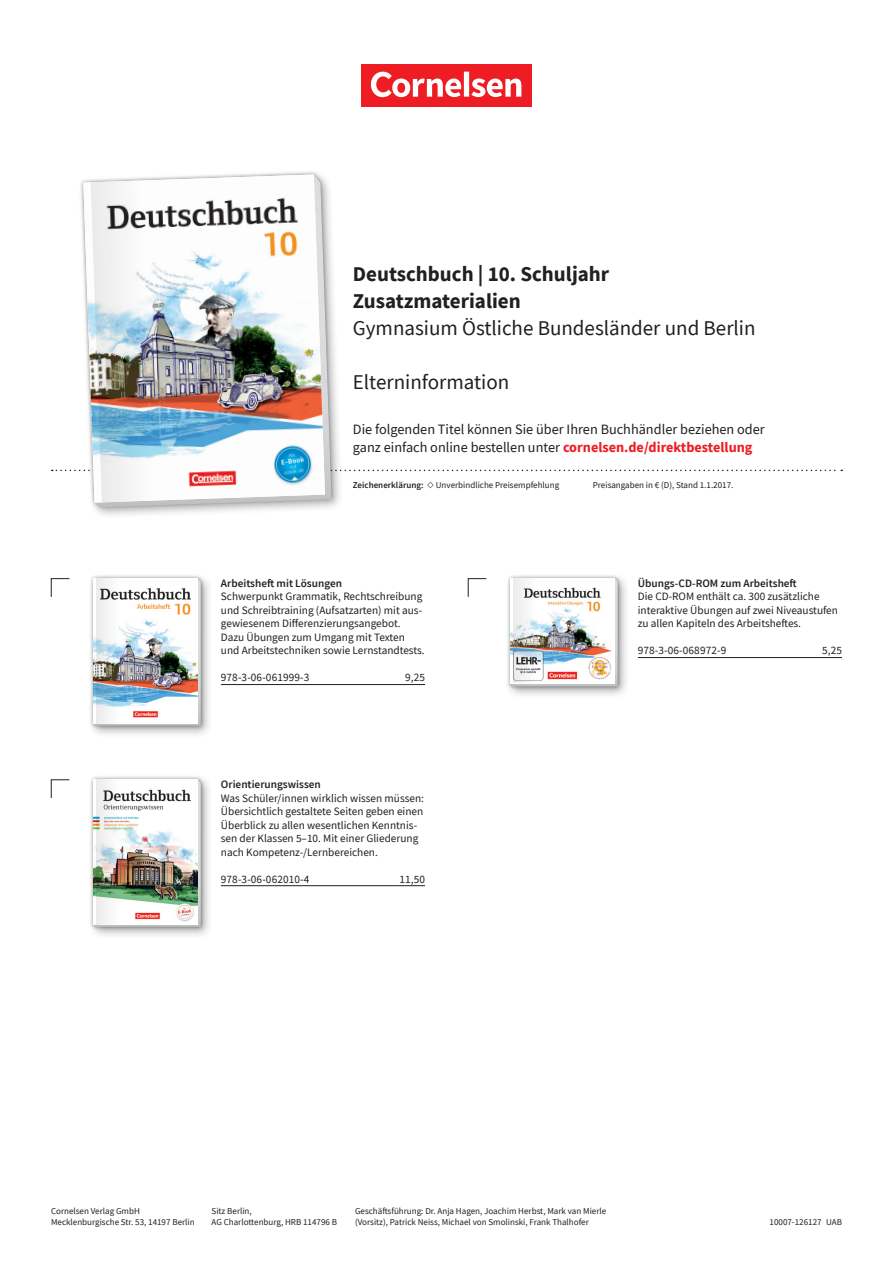
<style>
.page{position:relative;width:893px;height:1263px;background:#fff}
.page>*{position:absolute;margin:0;border:0;box-sizing:border-box;transform-origin:0 0}
.t1{font:21px "CV Source Sans";color:#231f20}
.t2{font:700 21px/27px "CV Source Sans";color:#231f20}
.t3{font:14.25px/18px "CV Source Sans";color:#231f20}
.t4{font:11.25px/13.5px "CV Source Sans";color:#231f20}
.t5{font:600 11.25px "CV Source Sans";color:#231f20}
.t6{font:9px/10.5px "CV Source Sans";color:#231f20}
.t7{font:600 9px "CV Source Sans";color:#231f20}
.s1{font-weight:700;color:#ee1d23}
</style>
<div class="page">
<svg style="left:51px;top:578px;width:19px;height:19px"></svg>
<svg style="left:468px;top:578px;width:19px;height:19px"></svg>
<svg style="left:51px;top:779px;width:19px;height:19px"></svg>
<hr style="left:221px;top:885px;width:204px;height:1px;background:#231f20">
<hr style="left:638px;top:657px;width:204px;height:1px;background:#231f20">
<hr style="left:221px;top:684px;width:204px;height:1px;background:#231f20">
<div style="left:87px;top:773px;width:126px;height:166px;background:#231f20;opacity:.4"></div>
<div style="left:90px;top:776px;width:114px;height:154px;background:#231f20;opacity:.4"></div>
<svg style="left:93px;top:779px;width:108px;height:148px"></svg>
<img style="left:93px;top:779px;width:105px;height:146px">
<img style="left:97px;top:779px;width:23px;height:146px">
<div style="left:87px;top:572px;width:126px;height:166px;background:#231f20;opacity:.4"></div>
<div style="left:90px;top:575px;width:114px;height:154px;background:#231f20;opacity:.4"></div>
<svg style="left:93px;top:578px;width:108px;height:148px"></svg>
<img style="left:93px;top:578px;width:105px;height:145px">
<svg style="left:97px;top:578px;width:23px;height:145px"></svg>
<div style="left:77px;top:168px;width:267px;height:351px;background:#231f20;opacity:.4"></div>
<svg style="left:80px;top:171px;width:255px;height:340px"></svg>
<img style="left:83px;top:174px;width:242px;height:329px">
<div style="left:504px;top:572px;width:126px;height:127px;background:#231f20;opacity:.4"></div>
<div style="left:507px;top:575px;width:114px;height:115px;background:#231f20;opacity:.4"></div>
<svg style="left:510px;top:578px;width:108px;height:108px"></svg>
<img style="left:510px;top:578px;width:105px;height:106px">
<svg style="left:514px;top:578px;width:23px;height:105px"></svg>
<div style="left:361px;top:64px;width:170px;height:42px;background:#ee1d23"></div>
<svg style="left:371px;top:72px;width:150px;height:25px"></svg>
<svg style="left:52px;top:180px;width:790px;height:322px"></svg>
<h1 class="t2" style="left:353px;top:261px;width:258px">Deutschbuch | 10. Schuljahr<br>Zusatzmaterialien</h1>
<h1 class="t1" style="left:353px;top:315px;width:404px">Gymnasium Östliche Bundesländer und Berlin</h1>
<h1 class="t1" style="left:353px;top:369px;width:158px">Elterninformation</h1>
<p class="t3" style="left:353px;top:421px;width:413px">Die folgenden Titel können Sie über Ihren Buchhändler beziehen oder ganz einfach online bestellen unter <span class="s1">cornelsen.de/direktbestellung</span></p>
<p class="t7" style="left:353px;top:479px;width:72px">Zeichenerklärung:</p>
<p class="t6" style="left:436px;top:480px;width:125px">Unverbindliche Preisempfehlung</p>
<p class="t6" style="left:593px;top:480px;width:142px">Preisangaben in € (D), Stand 1.1.2017.</p>
<p class="t5" style="left:221px;top:576px;width:123px">Arbeitsheft mit Lösungen</p>
<p class="t4" style="left:221px;top:590px;width:205px">Schwerpunkt Grammatik, Rechtschreibung und Schreibtraining (Aufsatzarten) mit aus&shy;gewiesenem Differenzierungsangebot.<br>Dazu Übungen zum Umgang mit Texten und Arbeitstechniken sowie Lernstandtests.</p>
<p class="t4" style="left:221px;top:671px;width:90px">978-3-06-061999-3</p>
<p class="t4" style="left:405px;top:671px;width:21px">9,25</p>
<p class="t5" style="left:221px;top:777px;width:101px">Orientierungswissen</p>
<p class="t4" style="left:221px;top:791px;width:205px">Was Schüler/innen wirklich wissen müssen:<br>Übersichtlich gestaltete Seiten geben einen Überblick zu allen wesentlichen Kenntnis&shy;sen der Klassen 5–10. Mit einer Gliederung nach Kompetenz-/Lernbereichen.</p>
<p class="t4" style="left:221px;top:872px;width:90px">978-3-06-062010-4</p>
<p class="t4" style="left:399px;top:872px;width:27px">11,50</p>
<p class="t5" style="left:638px;top:576px;width:160px">Übungs-CD-ROM zum Arbeitsheft</p>
<p class="t4" style="left:638px;top:590px;width:202px">Die CD-ROM enthält ca. 300 zusätzliche interaktive Übungen auf zwei Niveaustufen zu allen Kapiteln des Arbeitsheftes.</p>
<p class="t4" style="left:638px;top:644px;width:90px">978-3-06-068972-9</p>
<p class="t4" style="left:822px;top:644px;width:21px">5,25</p>
<p class="t6" style="left:51px;top:1206px;width:145px">Cornelsen Verlag GmbH<br>Mecklenburgische Str. 53, 14197 Berlin</p>
<p class="t6" style="left:212px;top:1206px;width:127px">Sitz Berlin,<br>AG Charlottenburg, HRB 114796 B</p>
<p class="t6" style="left:355px;top:1206px;width:253px">Geschäftsführung: Dr. Anja Hagen, Joachim Herbst, Mark van Mierle (Vorsitz), Patrick Neiss, Michael von Smolinski, Frank Thalhofer</p>
<p class="t6" style="left:770px;top:1216px;width:74px">10007-126127 UAB</p>
</div>
